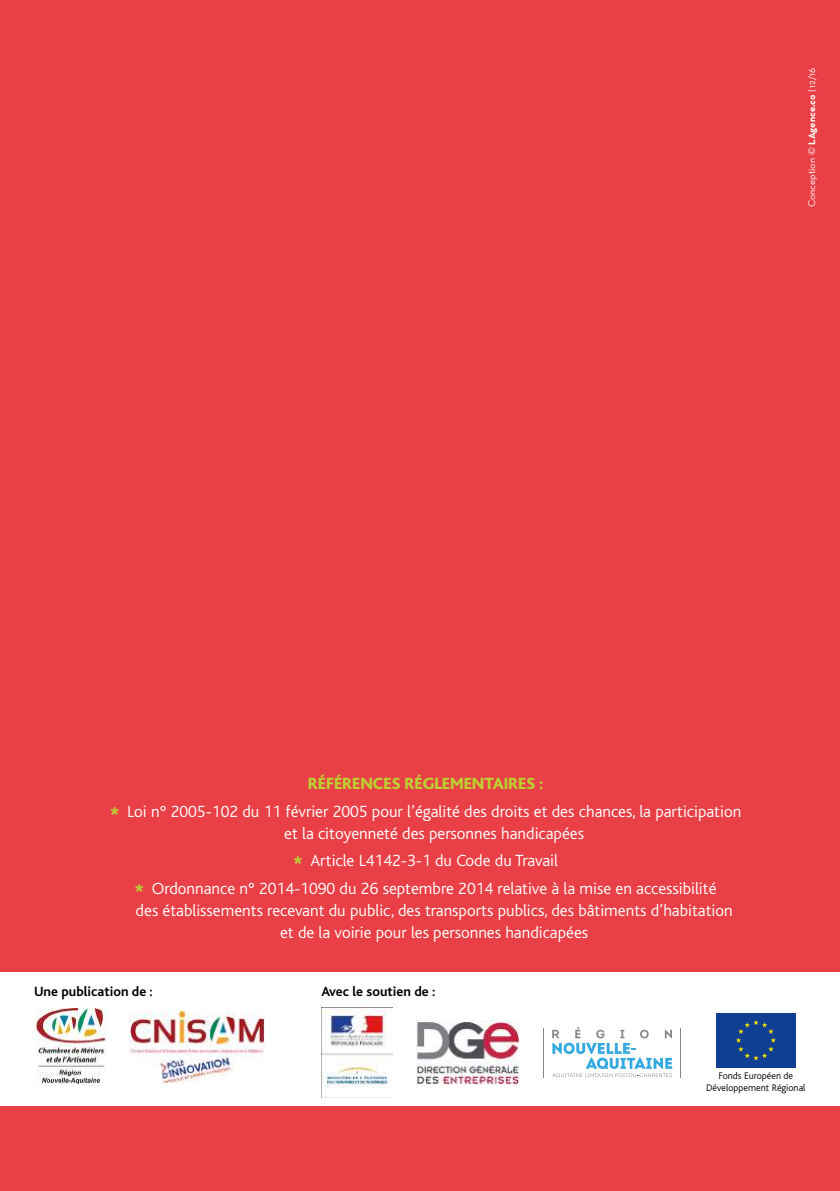
<style>
.page{position:relative;width:840px;height:1191px;background:#fff}
.page>*{position:absolute;margin:0;border:0;box-sizing:border-box;transform-origin:0 0}
.t1{font:300 17px/27.6px "Bliss";color:#fff;text-align:center}
.t2{font:700 14px "Bliss";color:#000}
.t3{font:300 10px/12px "Bliss";color:#000;text-align:center}
.t4{font:10px "Neutra Text";color:#fff}
.s1{font-family:"Neutra Text Book Alt"}
.s2{font-weight:700}
.s3{font-weight:800;color:#bbd031}
.s4{font-family:"Paytone One";font-weight:400;color:#bbd031}
</style>
<div class="page">
<div style="left:0;top:0;width:839px;height:1191px;background:#e94047"></div>
<div style="left:0;top:972px;width:839px;height:134px;background:#fff"></div>
<img style="left:36px;top:1008px;width:71px;height:78px">
<img style="left:129px;top:1011px;width:136px;height:71px">
<img style="left:321px;top:1007px;width:71px;height:90px">
<img style="left:416px;top:1020px;width:102px;height:64px">
<hr style="left:542px;top:1028px;width:1px;height:49px;background:#868786">
<hr style="left:680px;top:1028px;width:1px;height:49px;background:#868786">
<svg style="left:552px;top:1027px;width:119px;height:50px"></svg>
<div style="left:715px;top:1013px;width:80px;height:54px;background:#0f3f93"></div>
<svg style="left:736px;top:1020px;width:39px;height:40px"></svg>
<p class="t4" style="left:805px;top:207px;width:141px;rotate:-90deg">Conception <span class="s1">©</span> <span class="s2">LAgence.co</span> | 12/16</p>
<p class="t1" style="left:110px;top:769px;width:632px"><span class="s3">RÉFÉRENCES RÉGLEMENTAIRES :<br></span><span class="s4">*</span> Loi n° 2005-102 du 11 février 2005 pour l’égalité des droits et des chances, la participation</p>
<p class="t1" style="left:284px;top:819px;width:301px">et la citoyenneté des personnes handicapées</p>
<p class="t1" style="left:293px;top:847px;width:266px"><span class="s4">*</span> Article L4142-3-1 du Code du Travail</p>
<p class="t1" style="left:135px;top:874px;width:583px"><span class="s4">*</span> Ordonnance n° 2014-1090 du 26 septembre 2014 relative à la mise en accessibilité</p>
<p class="t1" style="left:136px;top:899px;width:598px;line-height:22px">des établissements recevant du public, des transports publics, des bâtiments d’habitation et de la voirie pour les personnes handicapées</p>
<p class="t2" style="left:34px;top:983px;width:120px">Une publication de :</p>
<p class="t2" style="left:321px;top:983px;width:115px">Avec le soutien de :</p>
<p class="t3" style="left:706px;top:1070px;width:101px">Fonds Européen de<br>Développement Régional</p>
</div>
